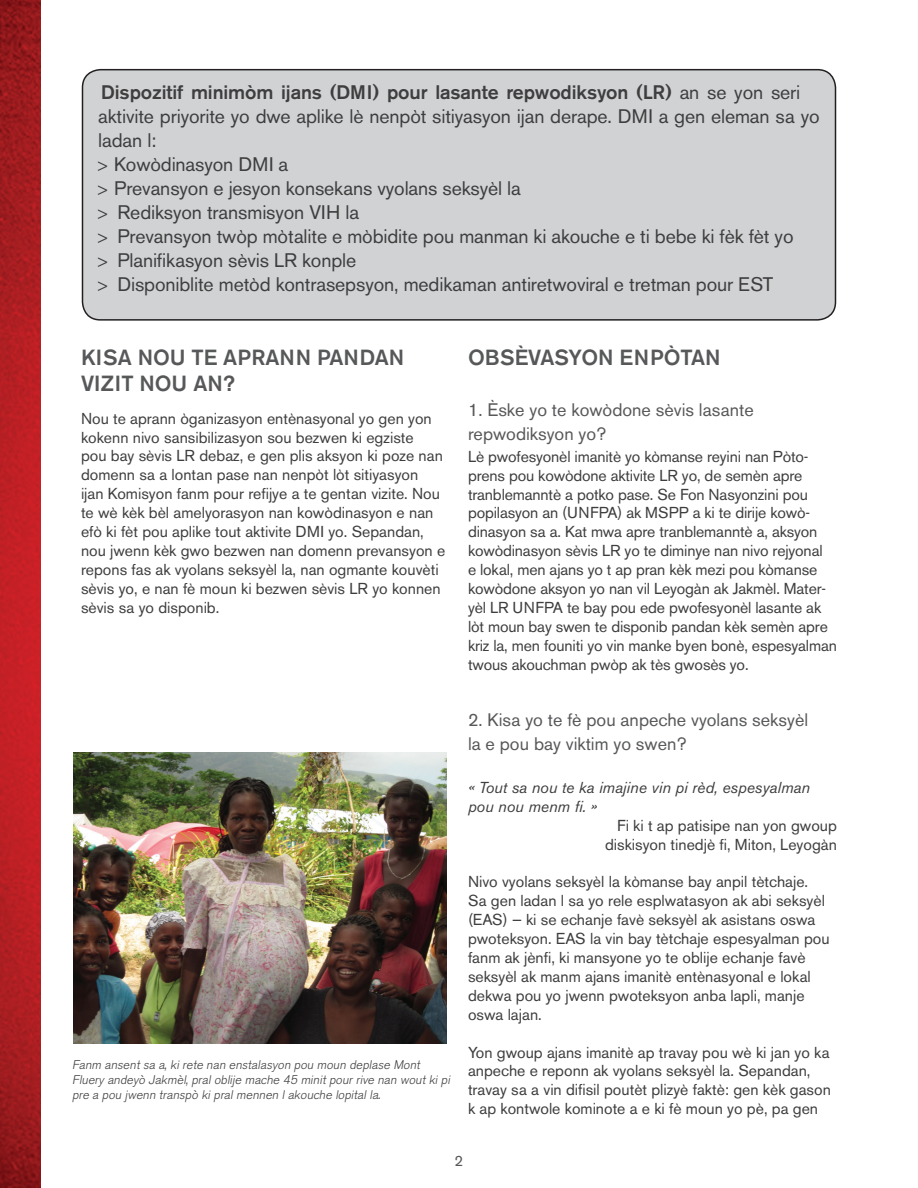
<style>
.page{position:relative;width:918px;height:1188px;background:#fff}
.page>*{position:absolute;margin:0;border:0;box-sizing:border-box;transform-origin:0 0}
.t1{font:500 21.75px/26.1px "Akzidenz Grotesk BE";color:#57585a}
.t2{font:19.5px/24px "Akzidenz Grotesk BE";letter-spacing:-.005em;color:#3e3e3f}
.t3{font:18px/24px "Akzidenz Grotesk BE";color:#57585a}
.t4{font:15.75px/18.9px "Akzidenz Grotesk BE";color:#3e3e3f}
.t5{font:italic 15.75px/18.9px "Akzidenz Grotesk BE";color:#3e3e3f}
.t6{font:15px "Akzidenz Grotesk BE";color:#57585a}
.t7{font:italic 300 12.45px/15px "Akzidenz Grotesk BE";color:#3e3e3f}
.s1{font-weight:500}
.s2{font-size:13.5px}
</style>
<div class="page">
<img style="left:0;top:0;width:40px;height:1188px">
<div style="left:82px;top:70px;width:754px;height:250px;background:#d1d2d4;border-radius:18px"></div>
<div style="left:82px;top:69px;width:754px;height:252px;border:2px solid #231f20;border-radius:18px"></div>
<img style="left:74px;top:752px;width:372px;height:292px">
<p class="t2" style="left:98px;top:81px;width:723px"><span class="s1">Dispozitif minimòm ijans (DMI) pour lasante repwodiksyon (LR)</span> an se yon seri aktivite priyorite yo dwe aplike lè nenpòt sitiyasyon ijan derape. DMI a gen eleman sa yo ladan l:<br><span class="s2">&gt;</span> Kowòdinasyon DMI a<br><span class="s2">&gt;</span> Prevansyon e jesyon konsekans vyolans seksyèl la<br><span class="s2">&gt;</span> Rediksyon transmisyon VIH la<br><span class="s2">&gt;</span> Prevansyon twòp mòtalite e mòbidite pou manman ki akouche e ti bebe ki fèk fèt yo<br><span class="s2">&gt;</span> Planifikasyon sèvis LR konple<br><span class="s2">&gt;</span> Disponiblite metòd kontrasepsyon, medikaman antiretwoviral e tretman pour EST</p>
<h1 class="t1" style="left:81px;top:344px;width:325px">KISA NOU TE APRANN PANDAN<br>VIZIT NOU AN?</h1>
<p class="t4" style="left:81px;top:409px;width:366px">Nou te aprann òganizasyon entènasyonal yo gen yon kokenn nivo sansibilizasyon sou bezwen ki egziste<br>pou bay sèvis LR debaz, e gen plis aksyon ki poze nan domenn sa a lontan pase nan nenpòt lòt sitiyasyon<br>ijan Komisyon fanm pour refijye a te gentan vizite. Nou te wè kèk bèl amelyorasyon nan kowòdinasyon e nan efò ki fèt pou aplike tout aktivite DMI yo. Sepandan, nou jwenn kèk gwo bezwen nan domenn prevansyon e repons fas ak vyolans seksyèl la, nan ogmante kouvèti sèvis yo, e nan fè moun ki bezwen sèvis LR yo konnen sèvis sa yo disponib.</p>
<p class="t7" style="left:72px;top:1058px;width:382px">Fanm ansent sa a, ki rete nan enstalasyon pou moun deplase Mont<br>Fluery andeyò Jakmèl, pral oblije mache 45 minit pour rive nan wout ki pi pre a pou jwenn transpò ki pral mennen l akouche lopital la.</p>
<h1 class="t1" style="left:468px;top:344px;width:254px">OBSÈVASYON ENPÒTAN</h1>
<p class="t3" style="left:468px;top:398px;width:287px">1. Èske yo te kowòdone sèvis lasante repwodiksyon yo?</p>
<p class="t4" style="left:468px;top:447px;width:371px">Lè pwofesyonèl imanitè yo kòmanse reyini nan Pòto&shy;prens pou kowòdone aktivite LR yo, de semèn apre tranblemanntè a potko pase. Se Fon Nasyonzini pou popilasyon an (UNFPA) ak MSPP a ki te dirije kowò&shy;dinasyon sa a. Kat mwa apre tranblemanntè a, aksyon kowòdinasyon sèvis LR yo te diminye nan nivo rejyonal<br>e lokal, men ajans yo t ap pran kèk mezi pou kòmanse kowòdone aksyon yo nan vil Leyogàn ak Jakmèl. Mater&shy;yèl LR UNFPA te bay pou ede pwofesyonèl lasante ak lòt moun bay swen te disponib pandan kèk semèn apre kriz la, men founiti yo vin manke byen bonè, espesyalman twous akouchman pwòp ak tès gwosès yo.</p>
<p class="t3" style="left:468px;top:708px;width:342px">2. Kisa yo te fè pou anpeche vyolans seksyèl la e pou bay viktim yo swen?</p>
<p class="t5" style="left:468px;top:778px;width:344px">« Tout sa nou te ka imajine vin pi rèd, espesyalman pou nou menm fi. »</p>
<p class="t4" style="left:605px;top:816px;width:233px;text-align:right">Fi ki t ap patisipe nan yon gwoup diskisyon tinedjè fi, Miton, Leyogàn</p>
<p class="t4" style="left:468px;top:873px;width:363px">Nivo vyolans seksyèl la kòmanse bay anpil tètchaje.<br>Sa gen ladan l sa yo rele esplwatasyon ak abi seksyèl (EAS) — ki se echanje favè seksyèl ak asistans oswa pwoteksyon. EAS la vin bay tètchaje espesyalman pou fanm ak jènfi, ki mansyone yo te oblije echanje favè seksyèl ak manm ajans imanitè entènasyonal e lokal dekwa pou yo jwenn pwoteksyon anba lapli, manje oswa lajan.</p>
<p class="t4" style="left:468px;top:1043px;width:364px">Yon gwoup ajans imanitè ap travay pou wè ki jan yo ka anpeche e reponn ak vyolans seksyèl la. Sepandan, travay sa a vin difisil poutèt plizyè faktè: gen kèk gason k ap kontwole kominote a e ki fè moun yo pè, pa gen</p>
<p class="t6" style="left:455px;top:1151px;width:10px">2</p>
</div>
